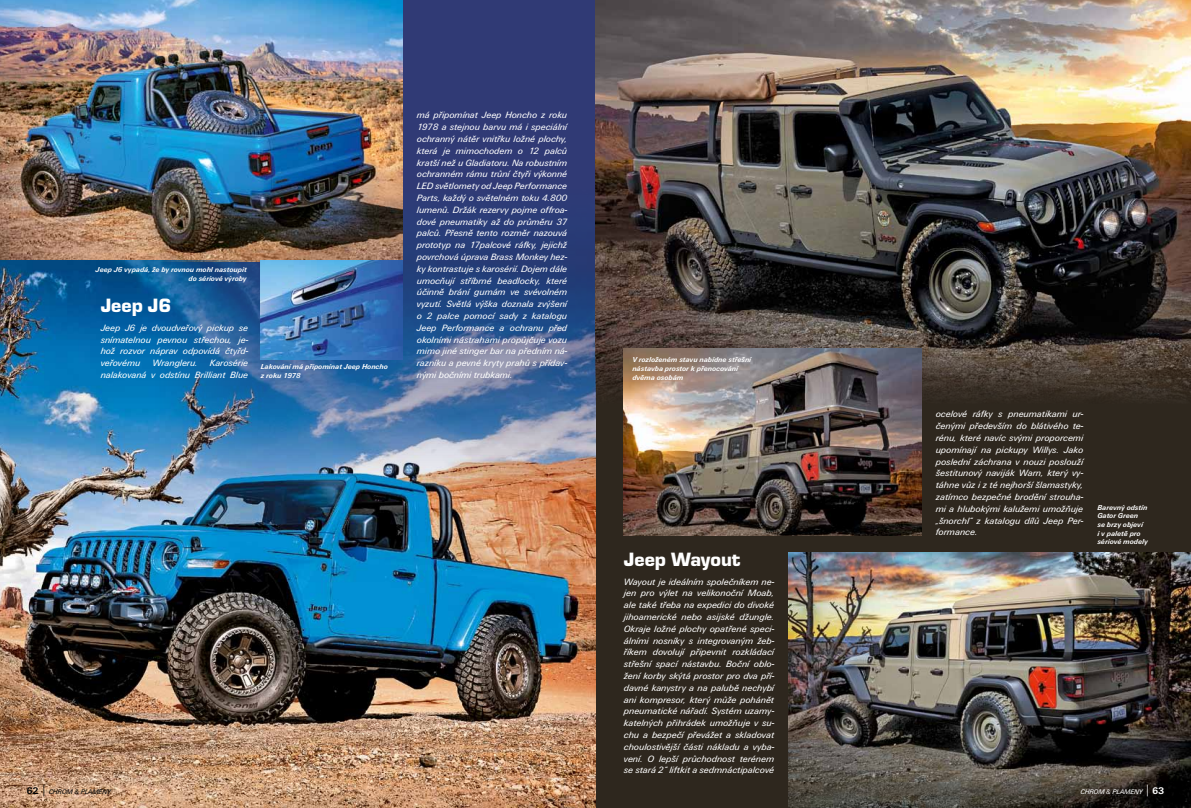
<style>
.page{position:relative;width:1191px;height:808px;background:#fff}
.page>*{position:absolute;margin:0;border:0;box-sizing:border-box;transform-origin:0 0}
.t1{font:900 20px "Eurostile TOT";color:#fff}
.t2{font:italic 9.5px/11.8px "U001 TOT";color:#fff;text-align:justify}
.t3{font:italic 700 7.5px/8.7px "U001 TOT";color:#fff}
.t4{font:italic 7px "U001 TOT";letter-spacing:-.015em;color:#000}
.t5{font:italic 7px "U001 TOT";letter-spacing:-.015em;color:#fff}
.s1{font-weight:700;font-style:normal;font-size:10px}
.s2{font-family:"U001 DOT Ligh";font-style:normal;font-size:14px}
.s3{font-family:"Franklin Got Itc TOT Boo Ita";font-style:normal}
</style>
<div class="page">
<div style="left:595px;top:0;width:596px;height:808px;background:#2e271e"></div>
<img style="left:788px;top:799px;width:403px;height:9px">
<div style="left:0;top:0;width:595px;height:808px;background:#303a75"></div>
<img style="left:261px;top:252px;width:334px;height:556px">
<img style="left:0;top:0;width:403px;height:261px">
<img style="left:788px;top:552px;width:403px;height:247px">
<img style="left:595px;top:0;width:596px;height:403px">
<img style="left:261px;top:261px;width:142px;height:99px">
<img style="left:0;top:261px;width:261px;height:547px">
<img style="left:624px;top:349px;width:297px;height:187px">
<p class="t3" style="left:96px;top:265px;width:152px;text-align:right">Jeep J6 vypadá, že by rovnou mohl nastoupit do sériové výroby</p>
<h1 class="t1" style="left:101px;top:294px;width:72px">Jeep J6</h1>
<p class="t2" style="left:101px;top:322px;width:149px">Jeep J6 je dvoudveřový pickup se snímatelnou pevnou střechou, je&shy;hož rozvor náprav odpovídá čtyřd&shy;veřovému</p>
<p class="t2" style="left:101px;top:357px;width:149px;text-align:right">Karosérie<br>nalakovaná v odstínu Brilliant Blue</p>
<p class="t2" style="left:152px;top:357px;width:46px">Wrangleru.</p>
<p class="t3" style="left:261px;top:362px;width:129px">Lakování má připomínat Jeep Honcho z roku 1978</p>
<p class="t2" style="left:417px;top:109px;width:152px">má připomínat Jeep Honcho z roku 1978 a stejnou barvu má i speciální ochranný nátěr vnitřku ložné plochy, která je mimochodem o 12 palců kratší než u Gladiatoru. Na robustním ochranném rámu trůní čtyři výkonné LED světlomety od Jeep Performance Parts, každý o světelném toku 4.800 lumenů. Držák rezervy pojme offroa&shy;dové pneumatiky až do průměru 37 palců. Přesně tento rozměr nazouvá prototyp na 17palcové ráfky, jejichž povrchová úprava Brass Monkey hez&shy;ky kontrastuje s karosérií. Dojem dále umocňují stříbrné beadlocky, které účinně brání gumám ve svévolném vyzutí. Světlá výška doznala zvýšení o 2 palce pomocí sady z katalogu Jeep Performance a ochranu před okolními nástrahami propůjčuje vozu mimo jiné stinger bar na předním ná&shy;razníku a pevné kryty prahů s přídav&shy;nými bočními trubkami.</p>
<p class="t3" style="left:632px;top:355px;width:120px">V rozloženém stavu nabídne střešní nástavba prostor k přenocování dvěma osobám</p>
<h1 class="t1" style="left:624px;top:548px;width:118px">Jeep Wayout</h1>
<p class="t2" style="left:624px;top:576px;width:152px">Wayout je ideálním společníkem ne&shy;jen pro výlet na velikonoční Moab, ale také třeba na expedici do divoké jihoamerické nebo asijské džungle.<br>Okraje ložné plochy opatřené speci&shy;álními nosníky s integrovaným žeb&shy;říkem dovolují připevnit rozkládací střešní spací nástavbu. Boční oblo&shy;žení korby skýtá prostor pro dva pří&shy;davné kanystry a na palubě nechybí ani kompresor, který může pohánět pneumatické nářadí. Systém uzamy&shy;katelných přihrádek umožňuje v su&shy;chu a bezpečí převážet a skladovat choulostivější části nákladu a vyba&shy;vení. O lepší průchodnost terénem se stará 2“ liftkit a sedmnáctipalcové</p>
<p class="t2" style="left:935px;top:408px;width:149px">ocelové ráfky s pneumatikami ur&shy;čenými především do blátivého te&shy;rénu, které navíc svými proporcemi upomínají na pickupy Willys. Jako poslední záchrana v nouzi poslouží šestitunový naviják Warn, který vy&shy;táhne vůz i z té nejhorší šlamastyky, zatímco bezpečné brodění strouha&shy;mi a hlubokými kalužemi umožňuje „šnorchl“ z katalogu dílů Jeep Per&shy;formance.</p>
<p class="t3" style="left:1097px;top:503px;width:52px">Barevný odstín<br>Gator Green<br>se brzy objeví<br>i v paletě pro sériové modely</p>
<p class="t4" style="left:27px;top:788px;width:86px"><span class="s1">62</span> <span class="s2">|</span> CHROM <span class="s3">&amp;</span> PLAMENY</p>
<p class="t5" style="left:1080px;top:788px;width:85px">CHROM <span class="s3">&amp;</span> PLAMENY <span class="s2">|</span> <span class="s1">63</span></p>
</div>
